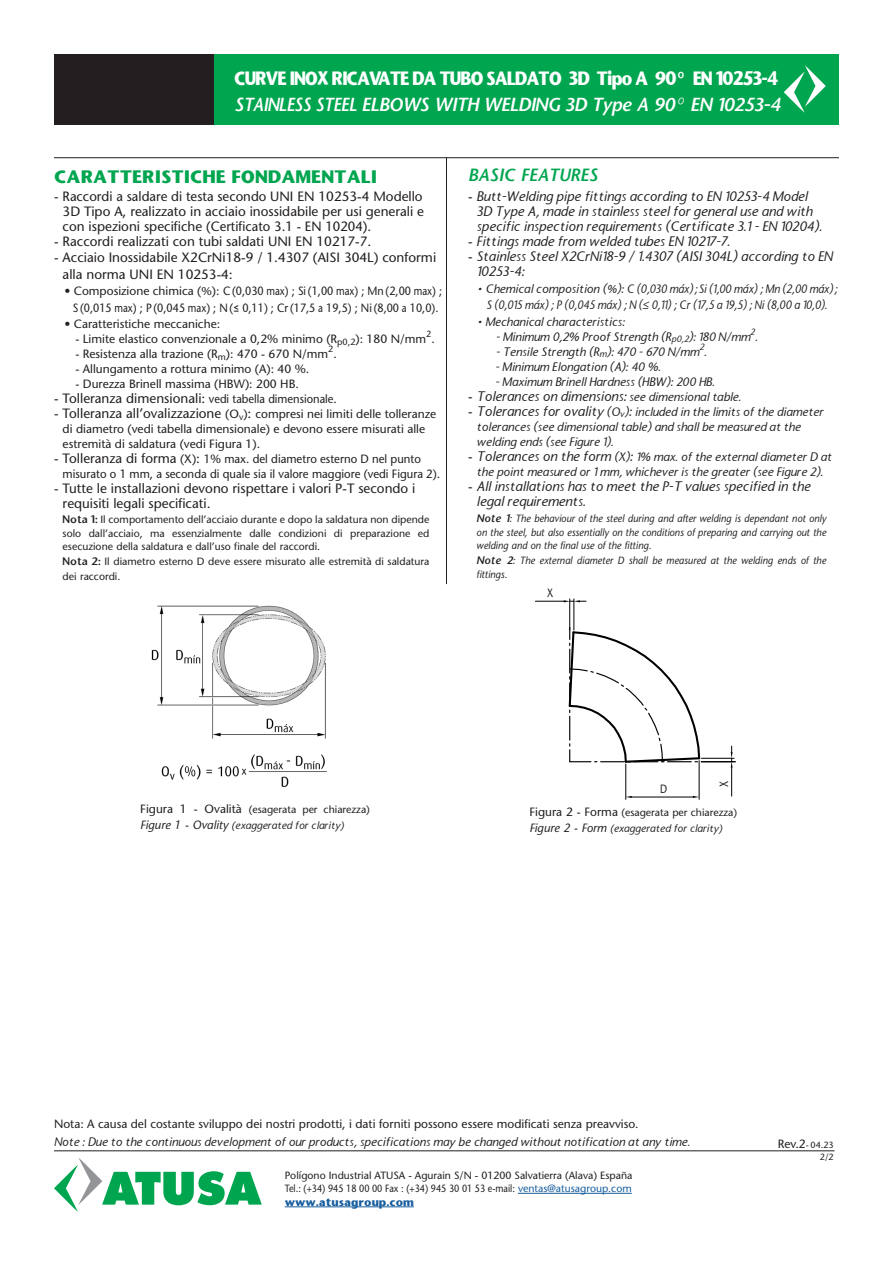
<style>
.page{position:relative;width:893px;height:1263px;background:#fff}
.page>*{position:absolute;margin:0;border:0;box-sizing:border-box;transform-origin:0 0}
.t1{font:italic 18px "Stone Sans Semi Boold";letter-spacing:-.03em;color:#fff}
.t2{font:700 18px "Stone Sans";letter-spacing:-.075em;color:#fff;scale:.87 1}
.t3{font:700 16.8px "Stone Sans";color:#00a54f}
.FT-ATUSA-Subtitulos{font:italic 16.8px "Stone Sans Semi Boold";color:#00a54f}
.t4{font:500 13.5px/15px "Stone Sans Std";color:#231f20}
.t5{font:italic 500 13.5px/15px "Stone Sans";color:#231f20}
.FT-ATUSA-Corpo-Esque{font:500 12px/15px "Stone Sans Std";color:#231f20}
.FT-ATUSA-Nota-Inferi{font:italic 500 12px/15px "Stone Sans";color:#231f20}
.FT-ATUSA-Corpo-Esque-2{font:italic 500 12px "Stone Sans";color:#231f20}
.FT-ATUSA-Corpo-Esque-3{font:500 12px "Stone Sans Std";color:#231f20;scale:.9 1}
.FT-ATUSA-Corpo-Esque-4{font:italic 500 12px "Stone Sans";color:#231f20;scale:.9 1}
.FT-ATUSA-Corpo-Direi{font:italic 500 12px "Stone Sans";color:#231f20}
.FT-ATUSA-Corpo-Esque-5{font:500 12px "Stone Sans Std";color:#231f20;scale:.8 1}
.t6{font:500 10.5px/13.5px "Stone Sans Std";color:#231f20}
.t7{font:italic 500 10.5px/13.5px "Stone Sans Std";color:#231f20;text-align:justify;scale:.93 1}
.t8{font:500 10.5px "Stone Sans Std";color:#231f20;scale:.86 1}
.t9{font:italic 500 10.5px "Stone Sans";color:#231f20}
.t10{font:700 10.5px "Stone Sans";color:#175d9e}
.FT-ATUSA-Corpo-Esque-6{font:500 9px "Stone Sans Std";color:#231f20}
.FT-ATUSA-Corpo-Direi-2{font:italic 500 9px "Stone Sans";color:#231f20}
.FT-ATUSA-Corpo-Esque-7{font:italic 500 9px "Stone Sans";color:#231f20}
.s1{font-size:11.25px}
.s2{font-family:"Flama Semicondensed";font-weight:600}
.s3{font-size:12px}
.s4{font-size:13.5px}
.s5{font-family:"Stone Sans Semi Boold";font-weight:400}
.s6{font-family:"Stone Sans Std";font-style:normal}
.s7{font-family:"Stone Sans Std";font-style:normal;font-size:13.5px}
.s8{font-family:"Stone Sans"}
.s9{font-style:italic;font-size:12px}
.s10{font-style:italic}
.s11{font-family:"Stone Sans";font-style:italic}
.s12{font-family:"Stone Sans Std";font-size:12px}
.s13{font-family:"Stone Sans Std"}
.s14{color:#175d9e}
</style>
<div class="page">
<hr style="left:54px;top:1150px;width:780px;height:1px;background:#231f20">
<svg style="left:54px;top:1158px;width:208px;height:54px"></svg>
<hr style="left:518px;top:1193px;width:114px;height:1px;background:#175d9e">
<hr style="left:285px;top:1206px;width:129px;height:1px;background:#175d9e">
<div style="left:54px;top:54px;width:227px;height:70px;background:#231f20"></div>
<div style="left:214px;top:54px;width:625px;height:70px;background:#00a54f"></div>
<svg style="left:784px;top:65px;width:42px;height:48px"></svg>
<hr style="left:446px;top:157px;width:1px;height:427px;background:#231f20">
<hr style="left:54px;top:157px;width:785px;height:1px;background:#231f20">
<img style="left:151px;top:605px;width:176px;height:182px">
<hr style="left:625px;top:764px;width:1px;height:35px;background:#000">
<hr style="left:699px;top:760px;width:1px;height:39px;background:#000">
<svg style="left:568px;top:627px;width:168px;height:171px"></svg>
<hr style="left:573px;top:599px;width:1px;height:31px;background:#000">
<hr style="left:569px;top:599px;width:1px;height:31px;background:#000">
<svg style="left:535px;top:600px;width:51px;height:2px"></svg>
<p class="t2" style="left:234px;top:66px;width:627px">CURVE INOX RICAVATE DA TUBO SALDATO 3D Tipo A 90 EN 10253-4</p>
<p class="t1" style="left:234px;top:93px;width:548px">STAINLESS STEEL ELBOWS WITH WELDING 3D Type A 90 EN 10253-4</p>
<p class="t3" style="left:54px;top:165px;width:324px">CARATTERISTICHE FONDAMENTALI</p>
<p class="FT-ATUSA-Subtitulos" style="left:468px;top:164px;width:131px">BASIC FEATURES</p>
<p class="t4" style="left:63px;top:188px;width:363px;text-align:justify;text-indent:-9px">- Raccordi a saldare di testa secondo UNI EN 10253-4 Modello 3D Tipo A, realizzato in acciaio inossidabile per usi generali e con ispezioni specifiche (Certificato 3.1 - EN 10204).</p>
<p class="t4" style="left:54px;top:233px;width:319px">- Raccordi realizzati con tubi saldati UNI EN 10217-7.</p>
<p class="t4" style="left:63px;top:249px;width:375px;line-height:16.5px;text-indent:-9px">- Acciaio Inossidabile X2CrNi18-9 / 1.4307 (AISI 304L) conformi alla norma UNI EN 10253-4:</p>
<p class="FT-ATUSA-Corpo-Esque" style="left:64px;top:283px;width:379px">• Composizione chimica (<span class="s1">%</span>): C (0,030 max) ; Si (1,00 max) ; Mn (2,00 max) ;</p>
<p class="FT-ATUSA-Corpo-Esque-3" style="left:73px;top:300px;width:408px">S (0,015 max) ; P (0,045 max) ; N (<span class="s2">≤</span> 0,11) ; Cr (17,5 a 19,5) ; Ni (8,00 a 10,0).</p>
<p class="FT-ATUSA-Corpo-Esque" style="left:64px;top:316px;width:157px">• Caratteristiche meccaniche:</p>
<p class="FT-ATUSA-Corpo-Esque" style="left:75px;top:331px;width:361px">- Limite elastico convenzionale a 0,2% minimo (R<sub>p0,2</sub>): 180 N/mm .</p>
<p class="FT-ATUSA-Corpo-Esque-6" style="left:426px;top:329px;width:7px">2</p>
<p class="FT-ATUSA-Corpo-Esque-6" style="left:328px;top:344px;width:7px">2</p>
<p class="FT-ATUSA-Corpo-Esque" style="left:75px;top:346px;width:263px">- Resistenza alla trazione (R<sub>m</sub>): 470 - 670 N/mm .</p>
<p class="FT-ATUSA-Corpo-Esque" style="left:75px;top:361px;width:236px">- Allungamento a rottura minimo (A): 40 %.</p>
<p class="FT-ATUSA-Corpo-Esque" style="left:75px;top:376px;width:225px">- Durezza Brinell massima (HBW): 200 HB.</p>
<p class="t4" style="left:54px;top:391px;width:284px">- Tolleranza dimensionali: <span class="s3">vedi tabella dimensionale.</span></p>
<p class="FT-ATUSA-Corpo-Esque" style="left:63px;top:406px;width:375px;text-indent:-9px"><span class="s4">- Tolleranza all’ovalizzazione</span> (O<sub>v</sub>)<span class="s4">:</span> compresi nei limiti delle tolleranze di diametro (vedi tabella dimensionale) e devono essere misurati alle estremità di saldatura (vedi Figura 1).</p>
<p class="FT-ATUSA-Corpo-Esque" style="left:63px;top:451px;width:379px;text-indent:-9px"><span class="s4">- Tolleranza di forma</span> (X)<span class="s4">:</span> 1% max. del diametro esterno D nel punto misurato o 1 mm, a seconda di quale sia il valore maggiore (vedi Figura 2).</p>
<p class="t4" style="left:63px;top:481px;width:354px;text-indent:-9px">- Tutte le installazioni devono rispettare i valori P-T secondo i requisiti legali specificati.</p>
<p class="t6" style="left:63px;top:513px;width:368px;text-align:justify"><span class="s5">Nota 1:</span> Il comportamento dell’acciaio durante e dopo la saldatura non dipende solo dall’acciaio, ma essenzialmente dalle condizioni di preparazione ed esecuzione della saldatura e dall’uso finale del raccordi.</p>
<p class="t6" style="left:63px;top:554px;width:368px;line-height:15px"><span class="s5">Nota 2:</span> Il diametro esterno D deve essere misurato alle estremità di saldatura dei raccordi.</p>
<p class="t5" style="left:477px;top:189px;width:347px;text-indent:-9px"><span class="s6">-</span> Butt-Welding pipe fittings according to EN 10253-4 Model<br>3D Type A, made in stainless steel for general use and with specific inspection requirements (Certificate 3.1 - EN 10204).</p>
<p class="t5" style="left:468px;top:234px;width:263px"><span class="s6">-</span> Fittings made from welded tubes EN 10217-7.</p>
<p class="t5" style="left:477px;top:249px;width:357px;text-indent:-9px"><span class="s6">-</span> Stainless Steel X2CrNi18-9 / 1.4307 (AISI 304L) according to EN<br>10253-4:</p>
<p class="FT-ATUSA-Corpo-Esque-2" style="left:477px;top:281px;width:362px">• Chemical composition (<span class="s1">%</span>): C (0,030 máx); Si (1,00 máx) ; Mn (2,00 máx);</p>
<p class="FT-ATUSA-Corpo-Esque-4" style="left:486px;top:298px;width:380px">S (0,015 máx) ; P (0,045 máx) ; N (≤ 0,11) ; Cr (17,5 a 19,5) ; Ni (8,00 a 10,0).</p>
<p class="FT-ATUSA-Corpo-Esque-2" style="left:477px;top:314px;width:149px">• Mechanical characteristics:</p>
<p class="FT-ATUSA-Corpo-Direi" style="left:496px;top:329px;width:263px">- Minimum 0,2% Proof Strength (R<sub>p0,2</sub>): 180 N/mm .</p>
<p class="FT-ATUSA-Corpo-Direi-2" style="left:750px;top:326px;width:6px">2</p>
<p class="FT-ATUSA-Corpo-Esque-7" style="left:699px;top:341px;width:6px">2</p>
<p class="FT-ATUSA-Corpo-Esque-2" style="left:496px;top:344px;width:213px">- Tensile Strength (R<sub>m</sub>): 470 - 670 N/mm .</p>
<p class="FT-ATUSA-Corpo-Esque-2" style="left:495px;top:359px;width:167px">- Minimum Elongation (A): 40 %.</p>
<p class="FT-ATUSA-Corpo-Esque-2" style="left:495px;top:374px;width:221px">- Maximum Brinell Hardness (HBW): 200 HB.</p>
<p class="t5" style="left:468px;top:389px;width:274px"><span class="s6">-</span> Tolerances on dimensions: <span class="s3">see dimensional table.</span></p>
<p class="FT-ATUSA-Nota-Inferi" style="left:477px;top:404px;width:348px;text-indent:-9px"><span class="s7">-</span> <span class="s4">Tolerances for ovality</span> (O<sub>v</sub>)<span class="s4">:</span> included in the limits of the diameter tolerances (see dimensional table) and shall be measured at the welding ends (see Figure 1).</p>
<p class="FT-ATUSA-Nota-Inferi" style="left:468px;top:449px;width:365px;text-align:center"><span class="s7">-</span> <span class="s4">Tolerances on the form</span> (X)<span class="s4">:</span> 1% max. of the external diameter D at the point measured or 1 mm, whichever is the greater (see Figure 2).</p>
<p class="t5" style="left:477px;top:479px;width:335px;text-indent:-9px"><span class="s6">-</span> All installations has to meet the P-T values specified in the legal requirements.</p>
<p class="t7" style="left:477px;top:512px;width:377px"><span class="s5">Note 1</span><span class="s8">:</span> The behaviour of the steel during and after welding is dependant not only on the steel, but also essentially on the conditions of preparing and carrying out the welding and on the final use of the fitting.</p>
<p class="t7" style="left:477px;top:554px;width:377px"><span class="s5">Note 2</span><span class="s8">:</span> The external diameter D shall be measured at the welding ends of the fittings.</p>
<p class="FT-ATUSA-Corpo-Esque-5" style="left:547px;top:586px;width:9px">X</p>
<p class="FT-ATUSA-Corpo-Esque-5" style="left:660px;top:782px;width:10px">D</p>
<p class="FT-ATUSA-Corpo-Esque-5" style="left:717px;top:787px;width:9px;rotate:-90deg">X</p>
<p class="t6" style="left:140px;top:801px;width:231px;line-height:16.5px"><span class="s3">Figura 1 - Ovalità</span> (esagerata per chiarezza)<br><span class="s9">Figure 1 - Ovality</span> <span class="s10">(</span><span class="s11">exaggerated for clarity</span><span class="s10">)</span></p>
<p class="t6" style="left:529px;top:805px;width:209px"><span class="s3">Figura 2 - Forma</span> (esagerata per chiarezza)</p>
<p class="t9" style="left:529px;top:822px;width:195px"><span class="s12">Figure 2 - Form</span> <span class="s13">(</span>exaggerated for clarity<span class="s13">)</span></p>
<p class="FT-ATUSA-Corpo-Esque" style="left:54px;top:1116px;width:586px">Nota: A causa del costante sviluppo dei nostri prodotti, i dati forniti possono essere modificati senza preavviso.</p>
<p class="FT-ATUSA-Nota-Inferi" style="left:54px;top:1134px;width:637px">Note : Due to the continuous development of our products, specifications may be changed without notification at any time.</p>
<p class="t6" style="left:285px;top:1168px;width:349px">Polígono Industrial ATUSA - Agurain S/N - 01200 Salvatierra (Alava) España</p>
<p class="t8" style="left:285px;top:1182px;width:405px">Tel.: (+34) 945 18 00 00 Fax : (+34) 945 30 01 53 e-mail: <span class="s14">ventas@atusagroup.com</span></p>
<p class="t10" style="left:285px;top:1195px;width:131px">www.atusagroup.com</p>
<p class="FT-ATUSA-Corpo-Esque-6" style="left:778px;top:1140px;width:58px"><span class="s3">Rev.2</span>- 04.23</p>
<p class="FT-ATUSA-Corpo-Esque-6" style="left:820px;top:1152px;width:15px">2/2</p>
</div>
